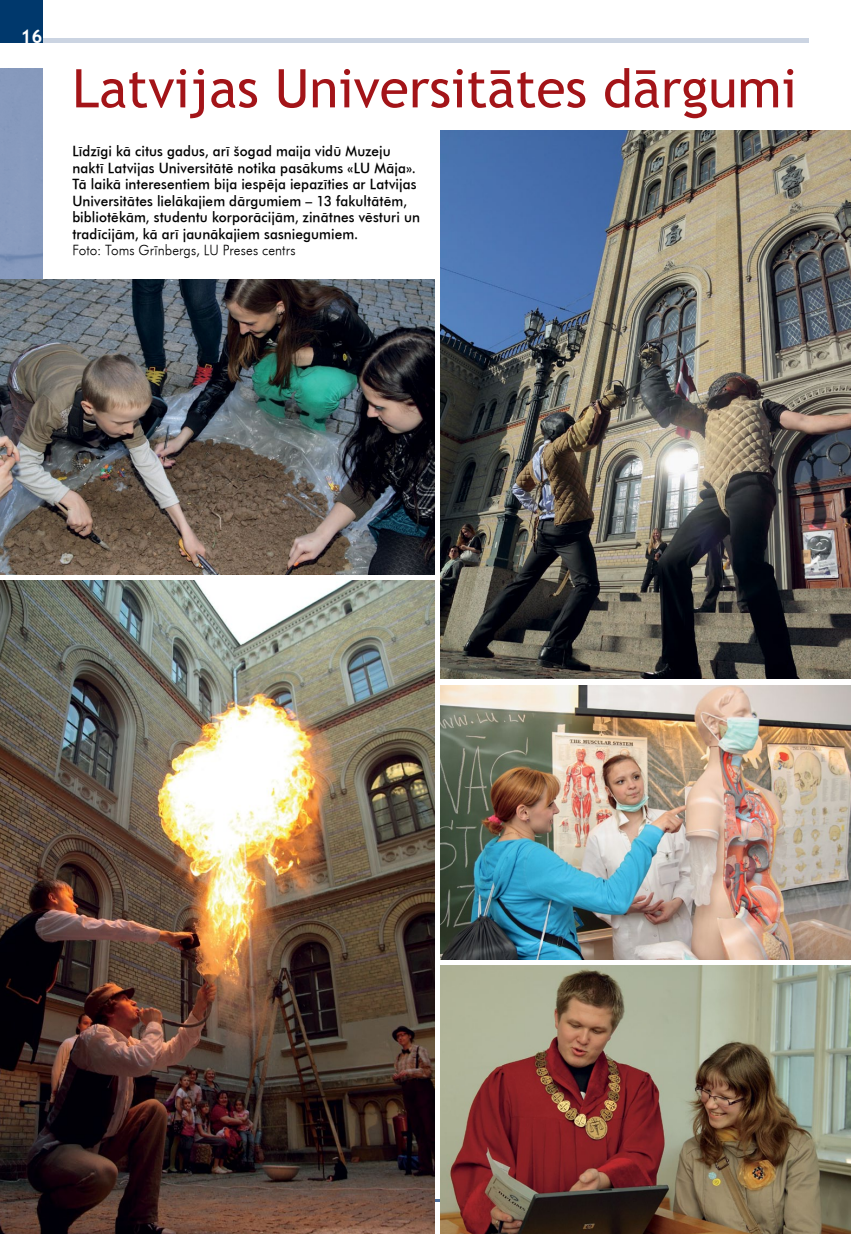
<style>
.page{position:relative;width:851px;height:1234px;background:#fff}
.page>*{position:absolute;margin:0;border:0;box-sizing:border-box;transform-origin:0 0}
.t1{font:53.25px "Trebuchet MS";color:#a31418}
.t2{font:700 18.75px "Trebuchet MS";color:#fff}
.t3{font:500 14.25px/16.5px "Futura TL";letter-spacing:.01em;color:#000;scale:.95 1}
.t4{font:300 14.25px "Futura TL";letter-spacing:.005em;color:#000;scale:.95 1}
</style>
<div class="page">
<div style="left:0;top:38px;width:808px;height:5px;background:#cbd4e2"></div>
<div style="left:0;top:0;width:43px;height:43px;background:#00386c"></div>
<hr style="left:0;top:1198px;width:808px;height:2px;background:#506f9b">
<img style="left:440px;top:130px;width:410px;height:548px">
<img style="left:440px;top:685px;width:410px;height:273px">
<img style="left:0;top:279px;width:434px;height:295px">
<img style="left:0;top:580px;width:434px;height:653px">
<img style="left:440px;top:965px;width:410px;height:268px">
<h2 class="t2" style="left:21px;top:24px;width:23px">16</h2>
<h1 class="t1" style="left:72px;top:57px;width:725px">Latvijas Universitātes dārgumi</h1>
<p class="t3" style="left:72px;top:143px;width:367px">Līdzīgi kā citus gadus, arī šogad maija vidū Muzeju naktī Latvijas Universitātē notika pasākums «LU Māja».<br>Tā laikā interesentiem bija iespēja iepazīties ar Latvijas Universitātes lielākajiem dārgumiem – 13 fakultātēm, bibliotēkām, studentu korporācijām, zinātnes vēsturi un tradīcijām, kā arī jaunākajiem sasniegumiem.</p>
<p class="t4" style="left:72px;top:241px;width:236px">Foto: Toms Grīnbergs, LU Preses centrs</p>
</div>
